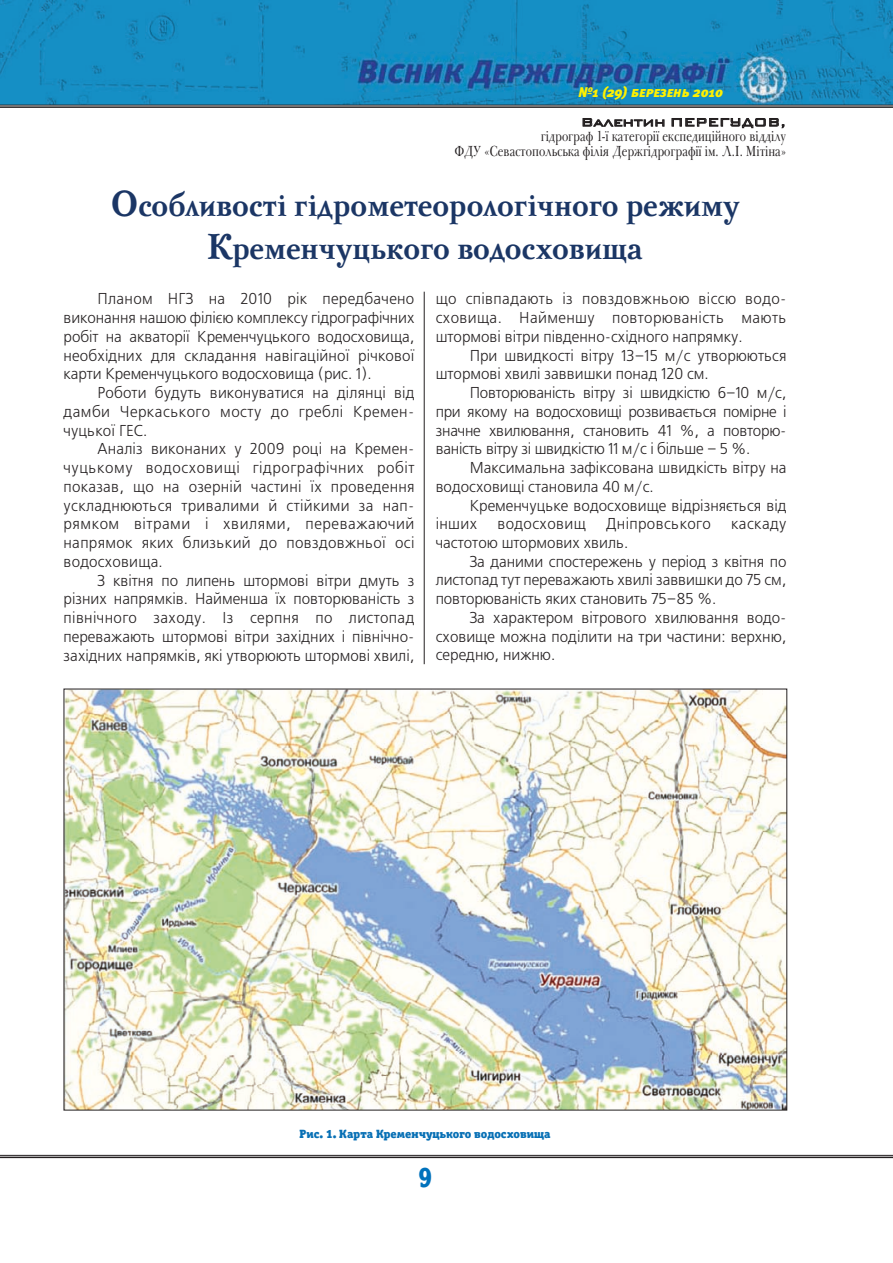
<style>
.page{position:relative;width:893px;height:1263px;background:#fff}
.page>*{position:absolute;margin:0;border:0;box-sizing:border-box;transform-origin:0 0}
.t1{font:700 36px/43.2px "Bazhanov C";color:#1b3665;text-align:center;scale:.9 1}
.t2{font:800 27px "Korinna Black C";color:#0072bc;scale:.67 1}
.t3{font:15.75px/18.8px "Free Set C";color:#231f20;text-align:justify;scale:.95 1}
.t4{font:15.75px "Free Set C";letter-spacing:.025em;color:#231f20;scale:.95 1}
.t5{font:15px/15px "Baskerville Cyr Upright";color:#231f20;text-align:right;scale:.75 1}
.t6{font:300 15px "Bank Gothic C Lt BT";color:#231f20;scale:1.1 1}
.t7{font:italic 14.1px "Meta Black Caps C";color:#fff101}
.t8{font:12px "Officina Serif Black C";color:#0870b5}
</style>
<div class="page">
<img style="left:0;top:0;width:893px;height:105px">
<hr style="left:0;top:105px;width:893px;height:1px;background:#231f20">
<hr style="left:0;top:106px;width:893px;height:2px;background:#231f20">
<hr style="left:0;top:1155px;width:893px;height:1px;background:#231f20">
<hr style="left:0;top:1157px;width:893px;height:1px;background:#231f20">
<img style="left:66px;top:691px;width:719px;height:417px">
<hr style="left:424px;top:292px;width:1px;height:372px;background:#231f20">
<p class="t7" style="left:578px;top:84px;width:146px">№1 (29) березень 2010</p>
<p class="t6" style="left:581px;top:115px;width:188px">Валентин ПЕРЕГУДОВ,</p>
<p class="t5" style="left:455px;top:129px;width:444px">гідрограф 1-ї категорії експедиційного відділу<br>ФДУ «Севастопольська філія Держгідрографії ім. Л.І. Мітіна»</p>
<h1 class="t1" style="left:111px;top:181px;width:700px">Особливості гідрометеорологічного режиму<br>Кременчуцького водосховища</h1>
<p class="t3" style="left:64px;top:291px;width:371px;text-indent:34px">Планом НГЗ на 2010 рік передбачено виконання нашою філією комплексу гідрографічних робіт на акваторії Кременчуцького водосховища, необхідних для складання навігаційної річкової карти Кременчуцького водосховища (рис. 1).</p>
<p class="t3" style="left:64px;top:385px;width:371px;text-indent:34px">Роботи будуть виконуватися на ділянці від дамби Черкаського мосту до греблі Кремен&shy;чуцької ГЕС.</p>
<p class="t3" style="left:64px;top:441px;width:371px;text-indent:34px">Аналіз виконаних у 2009 році на Кремен&shy;чуцькому водосховищі гідрографічних робіт показав, що на озерній частині їх проведення ускладнюються тривалими й стійкими за нап&shy;рямком вітрами і хвилями, переважаючий напрямок яких близький до повздовжньої осі водосховища.</p>
<p class="t3" style="left:64px;top:572px;width:371px;text-indent:34px">З квітня по липень штормові вітри дмуть з різних напрямків. Найменша їх повторюваність з північного заходу. Із серпня по листопад переважають штормові вітри західних і північно&shy;західних напрямків, які утворюють штормові хвилі,</p>
<p class="t3" style="left:436px;top:291px;width:371px">що співпадають із повздовжньою віссю водо&shy;сховища. Найменшу повторюваність мають штормові вітри південно-східного напрямку.</p>
<p class="t3" style="left:436px;top:347px;width:371px;text-indent:34px">При швидкості вітру 13–15 м/с утворюються штормові хвилі заввишки понад 120 см.</p>
<p class="t3" style="left:436px;top:384px;width:371px;text-indent:34px">Повторюваність вітру зі швидкістю 6–10 м/с, при якому на водосховищі розвивається помірне і значне хвилювання, становить 41 %, а повторю&shy;ваність вітру зі швидкістю 11 м/с і більше – 5 %.</p>
<p class="t3" style="left:436px;top:459px;width:371px;text-indent:34px">Максимальна зафіксована швидкість вітру на водосховищі становила 40 м/с.</p>
<p class="t3" style="left:436px;top:497px;width:371px;text-indent:34px">Кременчуцьке водосховище відрізняється від інших</p>
<p class="t4" style="left:497px;top:517px;width:95px">водосховищ</p>
<p class="t4" style="left:606px;top:517px;width:112px">Дніпровського</p>
<p class="t4" style="left:731px;top:517px;width:60px">каскаду</p>
<p class="t3" style="left:436px;top:534px;width:204px">частотою штормових хвиль.</p>
<p class="t3" style="left:470px;top:553px;width:335px">За даними спостережень у період з квітня по</p>
<p class="t3" style="left:436px;top:572px;width:371px">листопад тут переважають хвилі заввишки до 75 см,</p>
<p class="t3" style="left:436px;top:591px;width:297px">повторюваність яких становить 75–85 %.</p>
<p class="t3" style="left:470px;top:609px;width:335px">За характером вітрового хвилювання водо-</p>
<p class="t3" style="left:436px;top:628px;width:371px">сховище можна поділити на три частини: верхню,</p>
<p class="t3" style="left:436px;top:647px;width:127px">середню, нижню.</p>
<p class="t8" style="left:300px;top:1127px;width:252px">Рис. 1. Карта Кременчуцького водосховища</p>
<h2 class="t2" style="left:418px;top:1162px;width:22px">9</h2>
</div>
